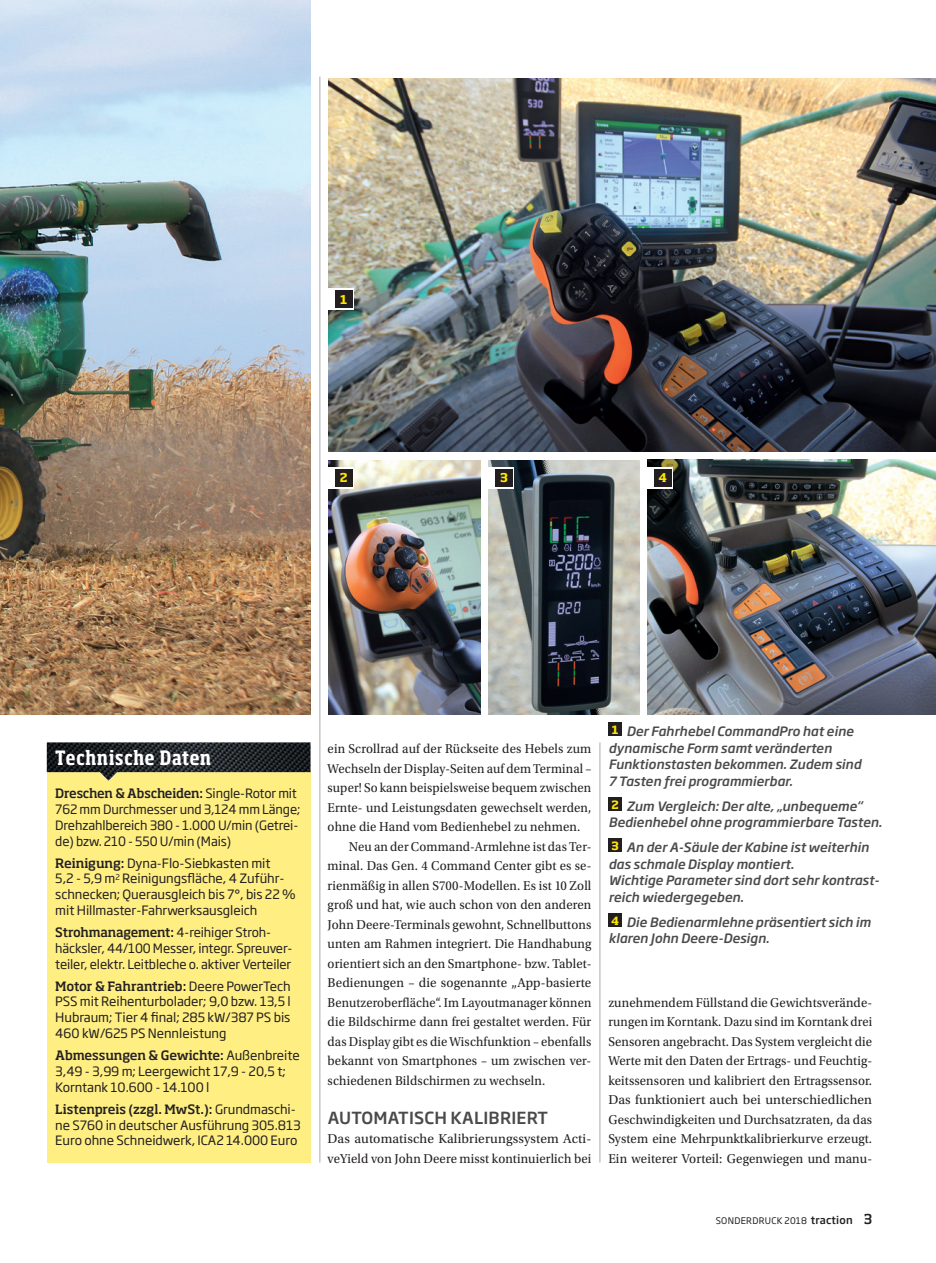
<style>
.page{position:relative;width:936px;height:1263px;background:#fff}
.page>*{position:absolute;margin:0;border:0;box-sizing:border-box;transform-origin:0 0}
.t1{font:700 condensed 19.5px "Soho Pro";letter-spacing:.045em;color:#fff}
.t2{font:500 16.5px "Soho Gothic Pro";letter-spacing:.015em;color:#494a49}
.t3{font:13.5px/19.5px "Utopia Std";letter-spacing:.01em;color:#231f20;text-align:justify;scale:.95 1}
.t4{font:13.5px "Utopia Std";letter-spacing:.01em;color:#231f20;scale:.94 1}
.t5{font:13.5px/19.5px "Utopia Std";letter-spacing:.01em;color:#231f20}
.t6{font:13.5px "Utopia Std";letter-spacing:.01em;color:#231f20;scale:.93 1}
.t7{font:12.75px/15.8px "Soho Gothic Pro";letter-spacing:-.005em;color:#231f20}
.t8{font:italic 500 12.75px/16.5px "Soho Gothic Pro";color:#494a49}
.t9{font:500 12.75px "Soho Pro";letter-spacing:-.015em;color:#231f20}
.t10{font:700 12px "Soho Pro";color:#ffe601}
.t11{font:9px "Soho Gothic Pro";letter-spacing:.035em;color:#231f20}
.s1{font-family:"Soho Gothic Pro";font-weight:400}
.s2{font-family:"Soho Pro";font-weight:500}
.s3{font-weight:500;font-size:10.5px}
.s4{font-family:"Soho Pro";font-weight:500;font-size:13.5px}
</style>
<div class="page">
<img style="left:328px;top:78px;width:607px;height:373px">
<hr style="left:319px;top:77px;width:1px;height:1085px;background:#c5c7c9">
<hr style="left:599px;top:742px;width:1px;height:420px;background:#c5c7c9">
<img style="left:0;top:0;width:310px;height:714px">
<div style="left:47px;top:771px;width:263px;height:391px;background:#ffef83"></div>
<img style="left:47px;top:742px;width:263px;height:39px">
<img style="left:328px;top:460px;width:152px;height:254px">
<img style="left:488px;top:460px;width:151px;height:254px">
<div style="left:608px;top:722px;width:14px;height:14px;background:#231f20"></div>
<div style="left:608px;top:797px;width:14px;height:14px;background:#231f20"></div>
<div style="left:608px;top:838px;width:14px;height:14px;background:#231f20"></div>
<div style="left:608px;top:913px;width:14px;height:14px;background:#231f20"></div>
<img style="left:647px;top:459px;width:288px;height:255px">
<svg style="left:328px;top:289px;width:26px;height:21px"></svg>
<div style="left:335px;top:291px;width:17px;height:17px;background:#231f20"></div>
<svg style="left:328px;top:468px;width:26px;height:21px"></svg>
<div style="left:335px;top:470px;width:17px;height:17px;background:#231f20"></div>
<svg style="left:488px;top:468px;width:26px;height:21px"></svg>
<div style="left:495px;top:470px;width:17px;height:17px;background:#231f20"></div>
<svg style="left:647px;top:468px;width:26px;height:21px"></svg>
<div style="left:654px;top:470px;width:17px;height:17px;background:#231f20"></div>
<p class="t10" style="left:340px;top:290px;width:9px">1</p>
<p class="t10" style="left:340px;top:469px;width:9px">2</p>
<p class="t10" style="left:500px;top:469px;width:9px">3</p>
<p class="t10" style="left:658px;top:469px;width:10px">4</p>
<h1 class="t1" style="left:55px;top:745px;width:157px">Technische Daten</h1>
<p class="t9" style="left:55px;top:784px;width:243px">Dreschen &amp; Abscheiden: <span class="s1">Single-Rotor mit</span></p>
<p class="t7" style="left:55px;top:801px;width:247px">762 mm Durchmesser und 3,124 mm Länge;<br>Drehzahlbereich 380 - 1.000 U/min (Getrei&shy;de) bzw. 210 - 550 U/min (Mais)</p>
<p class="t7" style="left:55px;top:854px;width:242px"><span class="s2">Reinigung:</span> Dyna-Flo-Siebkasten mit<br>5,2 - 5,9 m<sup>2</sup> Reinigungsfläche, 4 Zuführ&shy;schnecken; Querausgleich bis 7°, bis 22 % mit Hillmaster-Fahrwerksausgleich</p>
<p class="t9" style="left:55px;top:923px;width:217px">Strohmanagement: <span class="s1">4-reihiger Stroh-</span></p>
<p class="t7" style="left:55px;top:939px;width:239px">häcksler, 44/100 Messer, integr. Spreuver&shy;teiler, elektr. Leitbleche o. aktiver Verteiler</p>
<p class="t9" style="left:55px;top:977px;width:237px">Motor &amp; Fahrantrieb: <span class="s1">Deere PowerTech</span></p>
<p class="t7" style="left:55px;top:993px;width:237px;text-align:justify">PSS mit Reihenturbolader; 9,0 bzw. 13,5 l Hubraum; Tier 4 final; 285 kW/387 PS bis 460 kW/625 PS Nennleistung</p>
<p class="t9" style="left:55px;top:1046px;width:246px">Abmessungen &amp; Gewichte: <span class="s1">Außenbreite</span></p>
<p class="t7" style="left:55px;top:1062px;width:232px">3,49 - 3,99 m; Leergewicht 17,9 - 20,5 t;<br>Korntank 10.600 - 14.100 l</p>
<p class="t9" style="left:55px;top:1100px;width:242px">Listenpreis (zzgl. MwSt.): <span class="s1">Grundmaschi-</span></p>
<p class="t7" style="left:55px;top:1116px;width:247px">ne S760 in deutscher Ausführung 305.813<br>Euro ohne Schneidwerk, ICA2 14.000 Euro</p>
<p class="t3" style="left:327px;top:739px;width:279px">ein Scrollrad auf der Rückseite des Hebels zum</p>
<p class="t4" style="left:327px;top:761px;width:282px">Wechseln der Display-Seiten auf dem Terminal –</p>
<p class="t4" style="left:327px;top:780px;width:282px">super! So kann beispielsweise bequem zwischen</p>
<p class="t3" style="left:327px;top:798px;width:279px">Ernte- und Leistungsdaten gewechselt werden,</p>
<p class="t3" style="left:327px;top:817px;width:267px">ohne die Hand vom Bedienhebel zu nehmen.</p>
<p class="t3" style="left:349px;top:837px;width:257px">Neu an der Command-Armlehne ist das Ter-</p>
<p class="t3" style="left:327px;top:856px;width:279px">minal. Das Gen. 4 Command Center gibt es se-</p>
<p class="t3" style="left:327px;top:876px;width:279px">rienmäßig in allen S700-Modellen. Es ist 10 Zoll</p>
<p class="t3" style="left:327px;top:895px;width:279px">groß und hat, wie auch schon von den anderen</p>
<p class="t3" style="left:327px;top:915px;width:279px">John Deere-Terminals gewohnt, Schnellbuttons</p>
<p class="t3" style="left:327px;top:934px;width:279px">unten am Rahmen integriert. Die Handhabung</p>
<p class="t3" style="left:327px;top:954px;width:279px">orientiert sich an den Smartphone- bzw. Tablet-</p>
<p class="t5" style="left:327px;top:973px;width:265px">Bedienungen – die sogenannte „App-basierte</p>
<p class="t6" style="left:327px;top:995px;width:285px">Benutzeroberfläche“. Im Layoutmanager können</p>
<p class="t3" style="left:327px;top:1012px;width:279px">die Bildschirme dann frei gestaltet werden. Für</p>
<p class="t4" style="left:327px;top:1034px;width:282px">das Display gibt es die Wischfunktion – ebenfalls</p>
<p class="t3" style="left:327px;top:1051px;width:279px">bekannt von Smartphones – um zwischen ver-</p>
<p class="t3" style="left:327px;top:1071px;width:231px">schiedenen Bildschirmen zu wechseln.</p>
<p class="t2" style="left:328px;top:1104px;width:58px">AUTOMAT</p>
<p class="t2" style="left:409px;top:1104px;width:119px">ISCH KALIBRIERT</p>
<p class="t5" style="left:327px;top:1129px;width:265px">Das automatische Kalibrierungssystem Acti&shy;veYield von John Deere misst kontinuierlich bei</p>
<p class="t8" style="left:608px;top:723px;width:254px"><sup>1</sup> Der Fahrhebel CommandPro hat eine dynamische Form samt veränderten Funktionstasten bekommen. Zudem sind 7 Tasten frei programmierbar.</p>
<p class="t8" style="left:608px;top:797px;width:275px"><sup>2</sup> Zum Vergleich: Der alte, „unbequeme“<br>Bedienhebel ohne programmierbare Tasten.</p>
<p class="t8" style="left:608px;top:839px;width:272px"><sup>3</sup> An der A-Säule der Kabine ist weiterhin das schmale Display montiert.<br>Wichtige Parameter sind dort sehr kontrast&shy;reich wiedergegeben.</p>
<p class="t8" style="left:608px;top:913px;width:264px"><sup>4</sup> Die Bedienarmlehne präsentiert sich im klaren John Deere-Design.</p>
<p class="t3" style="left:608px;top:993px;width:279px">zunehmendem Füllstand die Gewichtsverände&shy;rungen im Korntank. Dazu sind im Korntank drei Sensoren angebracht. Das System vergleicht die Werte mit den Daten der Ertrags- und Feuchtig&shy;keitssensoren und kalibriert den Ertragssensor.<br>Das funktioniert auch bei unterschiedlichen Geschwindigkeiten und Durchsatzraten, da das System eine Mehrpunktkalibrierkurve erzeugt.<br>Ein weiterer Vorteil: Gegenwiegen und manu-</p>
<p class="t11" style="left:715px;top:1213px;width:158px">Sonderdruck 2018 <span class="s3">TRACTION</span> <span class="s4">3</span></p>
</div>
